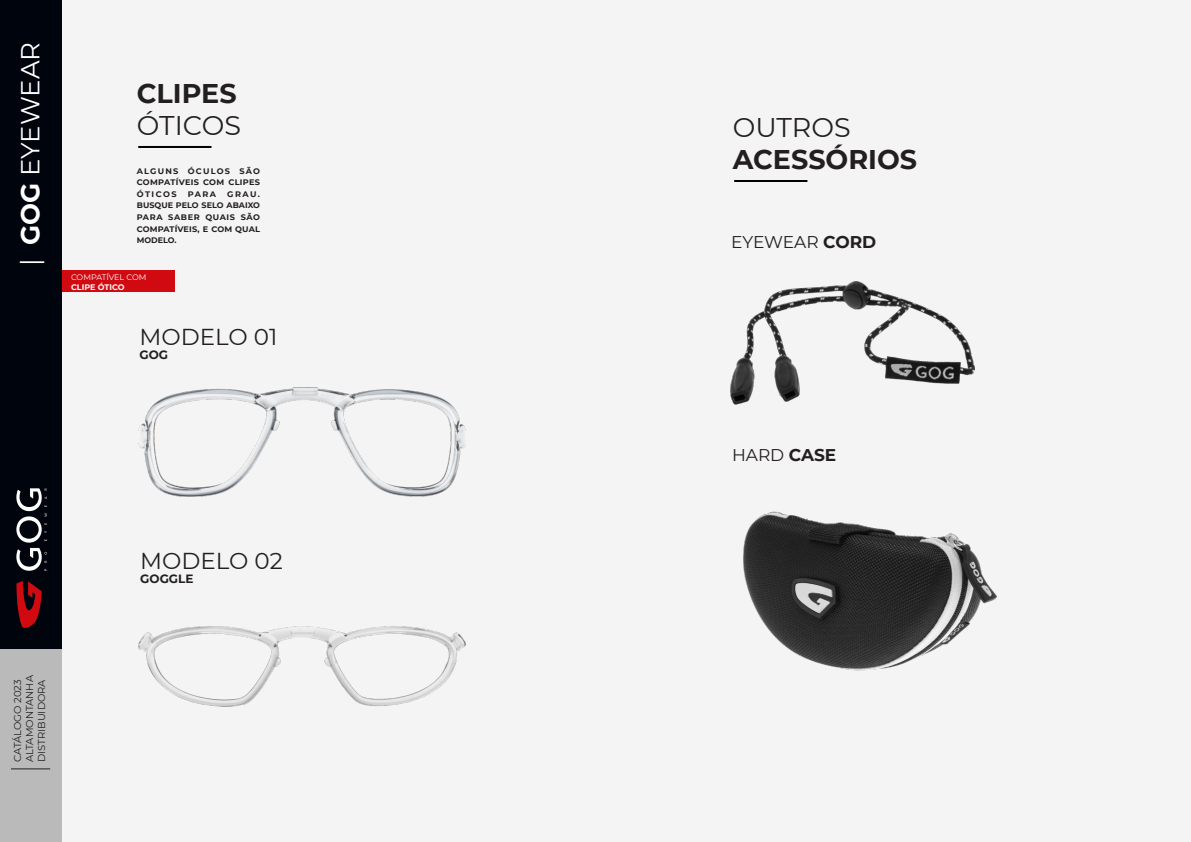
<style>
.page{position:relative;width:1191px;height:842px;background:#fff}
.page>*{position:absolute;margin:0;border:0;box-sizing:border-box;transform-origin:0 0}
.descrições{font:700 27px "Montserrat";color:#231f20}
.descrições-2{font:27px "Montserrat";color:#231f20}
.t1{font:26px "Montserrat";letter-spacing:-.01em;color:#fff}
.descrições-3{font:23px "Montserrat";color:#231f20}
.descrições-4{font:17px "Montserrat";color:#231f20}
.descrições-5{font:700 12px "Montserrat";color:#231f20}
.t2{font:10px/12px "Montserrat";color:#231f20}
.descrições-6{font:700 8px/11.6px "Montserrat";letter-spacing:.035em;color:#231f20;text-align:justify}
.descrições-7{font:8px "Montserrat";letter-spacing:-.01em;color:#fff}
.descrições-8{font:700 8px "Montserrat";color:#fff}
.s1{font-weight:700}
</style>
<div class="page">
<div style="left:1px;top:0;width:61px;height:649px;background:#00040d"></div>
<div style="left:0;top:649px;width:61px;height:193px;background:#bababa"></div>
<hr style="left:11px;top:768px;width:39px;height:1px;background:#231f20">
<svg style="left:16px;top:488px;width:31px;height:83px"></svg>
<svg style="left:16px;top:581px;width:26px;height:47px"></svg>
<div style="left:62px;top:0;width:1129px;height:842px;background:#f4f4f4"></div>
<hr style="left:138px;top:146px;width:73px;height:2px;background:#000002">
<img style="left:138px;top:387px;width:327px;height:110px">
<img style="left:138px;top:626px;width:327px;height:81px">
<hr style="left:734px;top:180px;width:73px;height:2px;background:#000002">
<img style="left:730px;top:281px;width:244px;height:124px">
<img style="left:743px;top:511px;width:253px;height:160px">
<div style="left:62px;top:270px;width:113px;height:22px;background:#d10a12"></div>
<h2 class="t1" style="left:12px;top:266px;width:226px;rotate:-90deg">| <span class="s1">GOG</span> EYEWEAR</h2>
<p class="descrições" style="left:137px;top:74px;width:101px">CLIPES</p>
<p class="descrições-2" style="left:137px;top:107px;width:106px">ÓTICOS</p>
<p class="descrições-6" style="left:137px;top:165px;width:125px">ALGUNS ÓCULOS SÃO COMPATÍVEIS COM CLIPES ÓTICOS</p>
<p class="descrições-6" style="left:137px;top:188px;width:125px;text-indent:90px">GRAU.<br>BUSQUE PELO SELO ABAIXO PARA SABER QUAIS SÃO COMPATÍVEIS, E COM QUAL MODELO.</p>
<p class="descrições-7" style="left:71px;top:272px;width:77px">COMPATÍVEL COM</p>
<p class="descrições-8" style="left:71px;top:281px;width:55px">CLIPE ÓTICO</p>
<p class="descrições-6" style="left:188px;top:188px;width:30px">PARA</p>
<p class="descrições-3" style="left:140px;top:321px;width:139px">MODELO 01</p>
<p class="descrições-5" style="left:140px;top:346px;width:30px">GOG</p>
<p class="t2" style="left:11px;top:762px;width:89px;rotate:-90deg">CATÁLOGO 2023<br>ALTAMONTANHA<br>DISTRIBUIDORA</p>
<p class="descrições-3" style="left:140px;top:545px;width:144px">MODELO 02</p>
<p class="descrições-5" style="left:140px;top:570px;width:55px">GOGGLE</p>
<p class="descrições-2" style="left:732px;top:109px;width:119px">OUTROS</p>
<p class="descrições" style="left:732px;top:140px;width:186px">ACESSÓRIOS</p>
<p class="descrições-4" style="left:731px;top:230px;width:146px">EYEWEAR <span class="s1">CORD</span></p>
<p class="descrições-4" style="left:732px;top:443px;width:106px">HARD <span class="s1">CASE</span></p>
</div>
